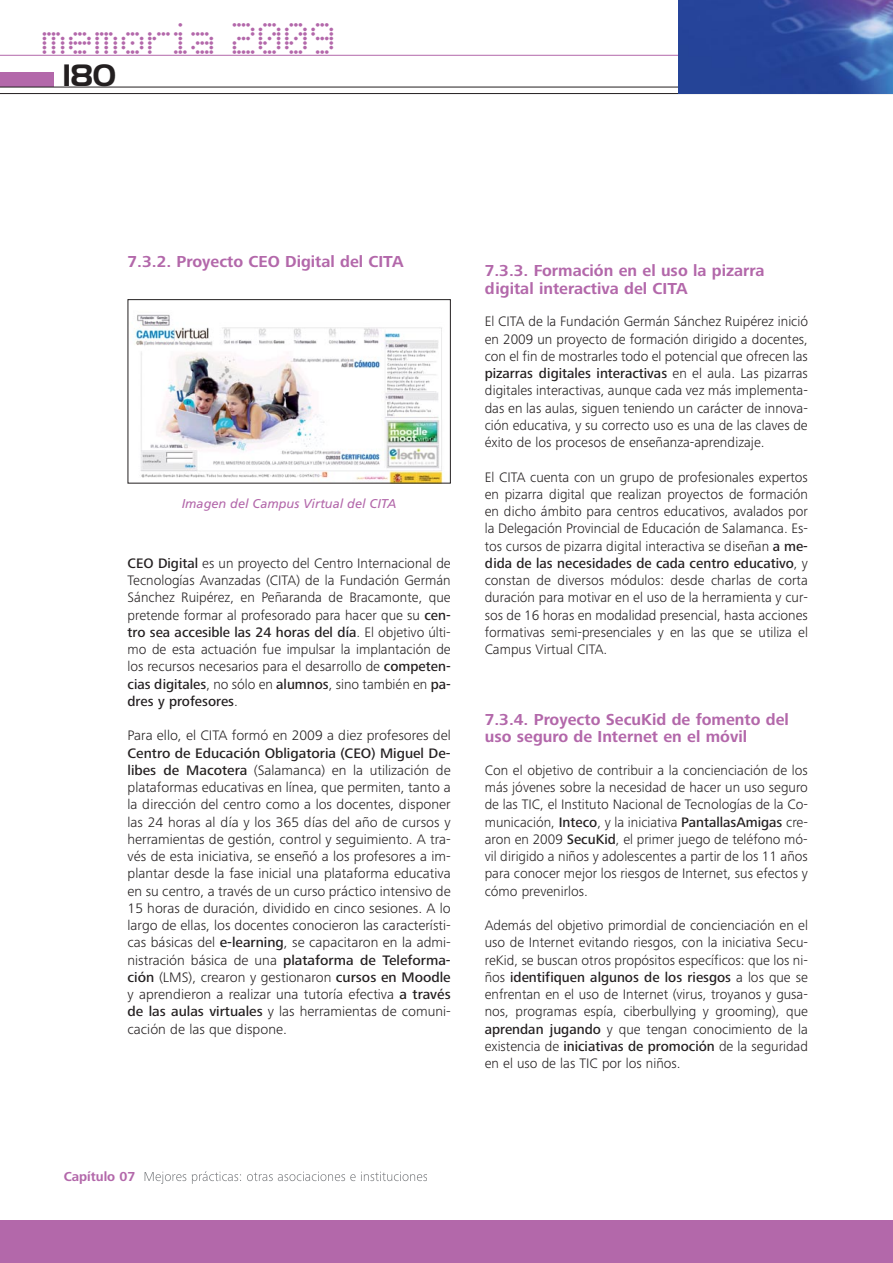
<style>
.page{position:relative;width:893px;height:1263px;background:#fff}
.page>*{position:absolute;margin:0;border:0;box-sizing:border-box;transform-origin:0 0}
.t1{font:36px "Basicdots";color:#b368aa}
.t2{font:30px "Handel Gothic BT";color:#231f20}
.t3{font:700 16.5px/17.2px "Frutiger Next Pro";color:#b368aa}
.t4{font:300 14.25px/17.2px "Frutiger Next Pro";color:#231f20;text-align:justify}
.t5{font:700 13.5px "Frutiger Next Pro";color:#b368aa}
.t6{font:italic 12.75px "Frutiger";color:#b368aa}
.s1{font-weight:500}
</style>
<div class="page">
<hr style="left:0;top:93px;width:893px;height:1px;background:#231f20">
<hr style="left:0;top:55px;width:893px;height:1px;background:#b368aa">
<div style="left:0;top:72px;width:53px;height:15px;background:#b368aa"></div>
<div style="left:0;top:1220px;width:893px;height:43px;background:#b368aa"></div>
<hr style="left:0;top:87px;width:893px;height:1px;background:#231f20">
<svg style="left:145px;top:1171px;width:88px;height:13px"></svg>
<img style="left:678px;top:0;width:215px;height:94px">
<img style="left:134px;top:314px;width:309px;height:167px">
<div style="left:128px;top:299px;width:323px;height:184px;border:1px solid #231f20"></div>
<h1 class="t1" style="left:43px;top:23px;width:296px">memoria 2009</h1>
<h2 class="t2" style="left:63px;top:64px;width:55px">180</h2>
<p class="t3" style="left:128px;top:254px;width:278px">7.3.2. Proyecto CEO Digital del CITA</p>
<p class="t6" style="left:182px;top:498px;width:216px">Imagen del Campus Virtual del CITA</p>
<p class="t4" style="left:128px;top:556px;width:325px"><span class="s1">CEO Digital</span> es un proyecto del Centro Internacional de Tecnologías Avanzadas (CITA) de la Fundación Germán Sánchez Ruipérez, en Peñaranda de Bracamonte, que pretende formar al profesorado para hacer que su <span class="s1">cen&shy;tro sea accesible las 24 horas del día</span>. El objetivo últi&shy;mo de esta actuación fue impulsar la implantación de los recursos necesarios para el desarrollo de <span class="s1">competen&shy;cias digitales</span>, no sólo en <span class="s1">alumnos</span>, sino también en <span class="s1">pa&shy;dres y profesores</span>.</p>
<p class="t4" style="left:128px;top:728px;width:325px">Para ello, el CITA formó en 2009 a diez profesores del</p>
<p class="t4" style="left:128px;top:745px;width:325px"><span class="s1">Centro de Educación Obligatoria (CEO) Miguel De&shy;libes de Macotera</span> (Salamanca) en la utilización de plataformas educativas en línea, que permiten, tanto a la dirección del centro como a los docentes, disponer las 24 horas al día y los 365 días del año de cursos y herramientas de gestión, control y seguimiento. A tra&shy;vés de esta iniciativa, se enseñó a los profesores a im&shy;plantar desde la fase inicial una plataforma educativa en su centro, a través de un curso práctico intensivo de 15 horas de duración, dividido en cinco sesiones. A lo largo de ellas, los docentes conocieron las característi&shy;cas básicas del <span class="s1">e-learning</span>, se capacitaron en la admi&shy;nistración básica de una <span class="s1">plataforma de Teleforma&shy;ción</span> (LMS), crearon y gestionaron <span class="s1">cursos en Moodle </span>y aprendieron a realizar una tutoría efectiva <span class="s1">a través de las aulas virtuales</span> y las herramientas de comuni&shy;cación de las que dispone.</p>
<p class="t3" style="left:485px;top:263px;width:281px">7.3.3. Formación en el uso la pizarra digital interactiva del CITA</p>
<p class="t4" style="left:485px;top:314px;width:325px">El CITA de la Fundación Germán Sánchez Ruipérez inició en 2009 un proyecto de formación dirigido a docentes, con el fin de mostrarles todo el potencial que ofrecen las <span class="s1">pizarras digitales interactivas</span> en el aula. Las pizarras digitales interactivas, aunque cada vez más implementa&shy;das en las aulas, siguen teniendo un carácter de innova&shy;ción educativa, y su correcto uso es una de las claves de éxito de los procesos de enseñanza-aprendizaje.</p>
<p class="t4" style="left:485px;top:469px;width:325px">El CITA cuenta con un grupo de profesionales expertos en pizarra digital que realizan proyectos de formación en dicho ámbito para centros educativos, avalados por la Delegación Provincial de Educación de Salamanca. Es&shy;tos cursos de pizarra digital interactiva se diseñan <span class="s1">a me&shy;dida de las necesidades de cada centro educativo</span>, y constan de diversos módulos: desde charlas de corta duración para motivar en el uso de la herramienta y cur&shy;sos de 16 horas en modalidad presencial, hasta acciones formativas semi-presenciales y en las que se utiliza el Campus Virtual CITA.</p>
<p class="t3" style="left:485px;top:711px;width:306px">7.3.4. Proyecto SecuKid de fomento del uso seguro de Internet en el móvil</p>
<p class="t4" style="left:485px;top:763px;width:325px">Con el objetivo de contribuir a la concienciación de los más jóvenes sobre la necesidad de hacer un uso seguro de las TIC, el Instituto Nacional de Tecnologías de la Co&shy;municación, <span class="s1">Inteco</span>, y la iniciativa <span class="s1">PantallasAmigas</span> cre&shy;aron en 2009 <span class="s1">SecuKid</span>, el primer juego de teléfono mó&shy;vil dirigido a niños y adolescentes a partir de los 11 años para conocer mejor los riesgos de Internet, sus efectos y cómo prevenirlos.</p>
<p class="t4" style="left:485px;top:918px;width:325px">Además del objetivo primordial de concienciación en el uso de Internet evitando riesgos, con la iniciativa Secu&shy;reKid, se buscan otros propósitos específicos: que los ni&shy;ños <span class="s1">identifiquen algunos de los riesgos</span> a los que se enfrentan en el uso de Internet (virus, troyanos y gusa&shy;nos, programas espía, ciberbullying y grooming), que <span class="s1">aprendan jugando</span> y que tengan conocimiento de la existencia de <span class="s1">iniciativas de promoción</span> de la seguridad en el uso de las TIC por los niños.</p>
<p class="t5" style="left:64px;top:1170px;width:73px">Capítulo 07</p>
</div>
